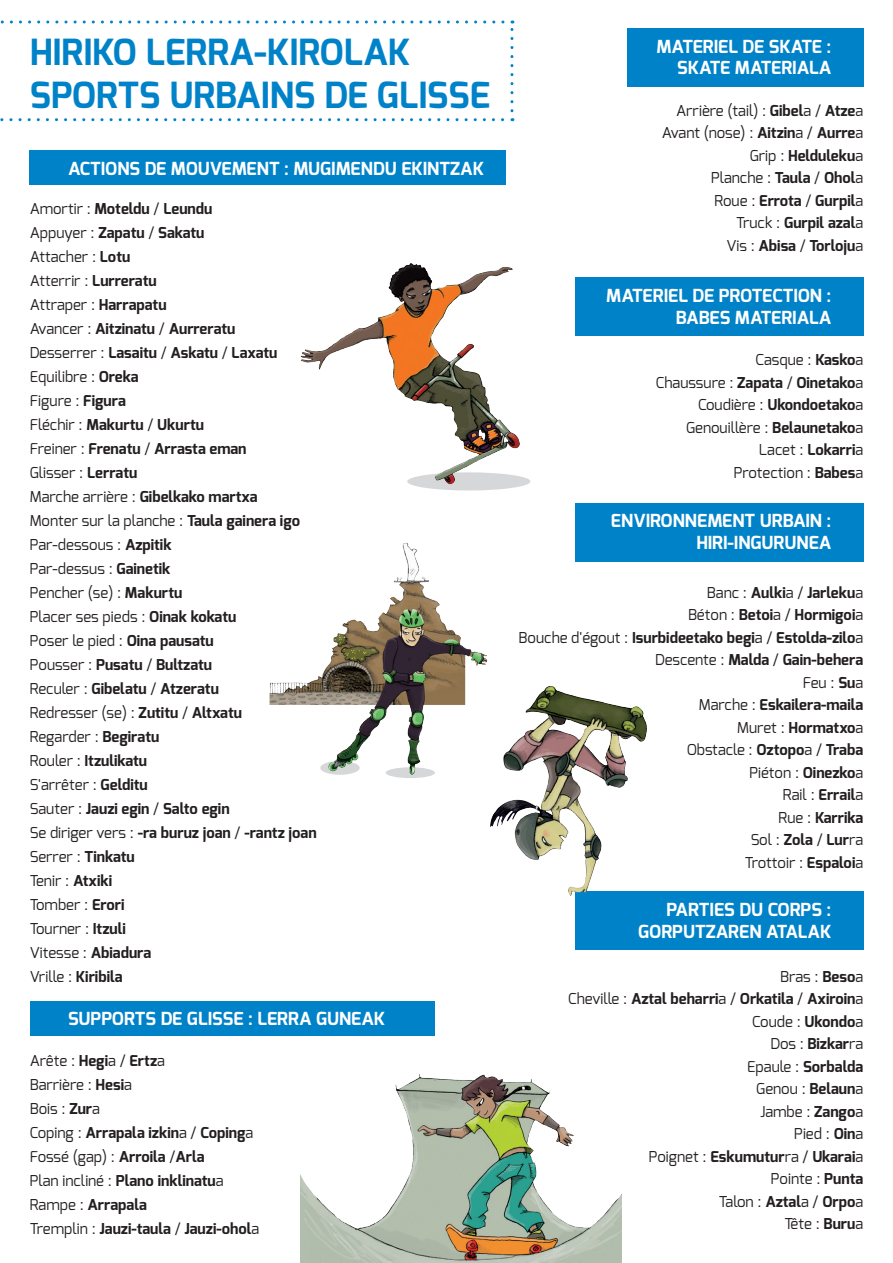
<style>
.page{position:relative;width:893px;height:1263px;background:#fff}
.page>*{position:absolute;margin:0;border:0;box-sizing:border-box;transform-origin:0 0}
.t1{font:700 36px/43.2px "Exo";color:#0082c9}
.t2{font:700 18px/21.6px "Exo";color:#fff;text-align:right}
.t3{font:700 15px/24px "Exo";color:#231f20;text-align:right}
.t4{font:15px/22.5px "Exo";color:#231f20;text-align:right}
.s1{font-weight:400}
.s2{font-weight:700}
</style>
<div class="page">
<svg style="left:0;top:118px;width:513px;height:3px"></svg>
<svg style="left:510px;top:21px;width:3px;height:90px"></svg>
<svg style="left:0;top:21px;width:503px;height:3px"></svg>
<hr style="left:446px;top:0;width:1px;height:1263px;background:#fff">
<div style="left:30px;top:1001px;width:405px;height:34px;background:#0082c9"></div>
<div style="left:627px;top:28px;width:236px;height:58px;background:#0082c9"></div>
<div style="left:575px;top:892px;width:288px;height:58px;background:#0082c9"></div>
<div style="left:30px;top:150px;width:476px;height:35px;background:#0082c9"></div>
<div style="left:575px;top:278px;width:288px;height:58px;background:#0082c9"></div>
<div style="left:575px;top:503px;width:288px;height:58px;background:#0082c9"></div>
<img style="left:269px;top:542px;width:189px;height:236px">
<img style="left:300px;top:1035px;width:322px;height:228px">
<img style="left:301px;top:263px;width:230px;height:228px">
<img style="left:414px;top:635px;width:290px;height:261px">
<h1 class="t1" style="left:30px;top:30px;width:462px">HIRIKO LERRA-KIROLAK<br>SPORTS URBAINS DE GLISSE</h1>
<p class="t2" style="left:656px;top:35px;width:176px">MATERIEL DE SKATE :<br>SKATE MATERIALA</p>
<p class="t3" style="left:662px;top:99px;width:203px;line-height:22.5px"><span class="s1">Arrière (tail) :</span> Gibel<span class="s1">a /</span> Atze<span class="s1">a<br>Avant (nose) :</span> Aitzin<span class="s1">a /</span> Aurre<span class="s1">a<br>Grip :</span> Helduleku<span class="s1">a<br>Planche :</span> Taula <span class="s1">/</span> Ohol<span class="s1">a<br>Roue :</span> Errota <span class="s1">/</span> Gurpil<span class="s1">a<br>Truck :</span> Gurpil azal<span class="s1">a<br>Vis :</span> Abisa <span class="s1">/</span> Torloju<span class="s1">a</span></p>
<p class="t2" style="left:68px;top:157px;width:417px">ACTIONS DE MOUVEMENT : MUGIMENDU EKINTZAK</p>
<p class="t3" style="left:30px;top:197px;width:288px;text-align:left"><span class="s1">Amortir :</span> Moteldu <span class="s1">/</span> Leundu<br><span class="s1">Appuyer :</span> Zapatu <span class="s1">/</span> Sakatu<br><span class="s1">Attacher :</span> Lotu<br><span class="s1">Atterrir :</span> Lurreratu<br><span class="s1">Attraper :</span> Harrapatu<br><span class="s1">Avancer :</span> Aitzinatu <span class="s1">/</span> Aurreratu<br><span class="s1">Desserrer :</span> Lasaitu <span class="s1">/</span> Askatu <span class="s1">/</span> Laxatu<br><span class="s1">Equilibre :</span> Oreka<br><span class="s1">Figure :</span> Figura<br><span class="s1">Fléchir :</span> Makurtu <span class="s1">/</span> Ukurtu<br><span class="s1">Freiner :</span> Frenatu <span class="s1">/</span> Arrasta eman<br><span class="s1">Glisser :</span> Lerratu<br><span class="s1">Marche arrière :</span> Gibelkako martxa<br><span class="s1">Monter sur la planche :</span> Taula gainera igo<br><span class="s1">Par-dessous :</span> Azpitik<br><span class="s1">Par-dessus :</span> Gainetik<br><span class="s1">Pencher (se) :</span> Makurtu<br><span class="s1">Placer ses pieds :</span> Oinak kokatu<br><span class="s1">Poser le pied :</span> Oina pausatu<br><span class="s1">Pousser :</span> Pusatu <span class="s1">/</span> Bultzatu<br><span class="s1">Reculer :</span> Gibelatu <span class="s1">/</span> Atzeratu<br><span class="s1">Redresser (se) :</span> Zutitu <span class="s1">/</span> Altxatu<br><span class="s1">Regarder :</span> Begiratu<br><span class="s1">Rouler :</span> Itzulikatu<br><span class="s1">S'arrêter :</span> Gelditu<br><span class="s1">Sauter :</span> Jauzi egin <span class="s1">/</span> Salto egin<br><span class="s1">Se diriger vers :</span> -ra buruz joan <span class="s1">/</span> -rantz joan<br><span class="s1">Serrer :</span> Tinkatu<br><span class="s1">Tenir :</span> Atxiki<br><span class="s1">Tomber :</span> Erori<br><span class="s1">Tourner :</span> Itzuli<br><span class="s1">Vitesse :</span> Abiadura<br><span class="s1">Vrille :</span> Kiribila</p>
<p class="t2" style="left:606px;top:285px;width:227px">MATERIEL DE PROTECTION :<br>BABES MATERIALA</p>
<p class="t4" style="left:656px;top:348px;width:209px">Casque : <span class="s2">Kasko</span>a<br>Chaussure : <span class="s2">Zapata</span> / <span class="s2">Oinetako</span>a<br>Coudière : <span class="s2">Ukondoetako</span>a<br>Genouillère : <span class="s2">Belaunetako</span>a<br>Lacet : <span class="s2">Lokarri</span>a<br>Protection : <span class="s2">Babes</span>a</p>
<p class="t2" style="left:611px;top:510px;width:222px">ENVIRONNEMENT URBAIN :<br>HIRI-INGURUNEA</p>
<p class="t3" style="left:519px;top:581px;width:346px;line-height:22.5px"><span class="s1">Banc :</span> Aulki<span class="s1">a /</span> Jarleku<span class="s1">a<br>Béton :</span> Betoi<span class="s1">a /</span> Hormigoi<span class="s1">a<br>Bouche d'égout :</span> Isurbideetako begi<span class="s1">a /</span> Estolda-zilo<span class="s1">a<br>Descente :</span> Malda <span class="s1">/</span> Gain-behera<br><span class="s1">Feu :</span> Su<span class="s1">a<br>Marche :</span> Eskailera-maila<br><span class="s1">Muret :</span> Hormatxo<span class="s1">a<br>Obstacle :</span> Oztopo<span class="s1">a /</span> Traba<br><span class="s1">Piéton :</span> Oinezko<span class="s1">a<br>Rail :</span> Errail<span class="s1">a<br>Rue :</span> Karrika<br><span class="s1">Sol :</span> Zola <span class="s1">/</span> Lur<span class="s1">ra<br>Trottoir :</span> Espaloi<span class="s1">a</span></p>
<p class="t2" style="left:638px;top:899px;width:195px">PARTIES DU CORPS :<br>GORPUTZAREN ATALAK</p>
<p class="t3" style="left:568px;top:965px;width:297px;line-height:22.5px"><span class="s1">Bras :</span> Beso<span class="s1">a<br>Cheville :</span> Aztal beharri<span class="s1">a /</span> Orkatila <span class="s1">/</span> Axiroin<span class="s1">a<br>Coude :</span> Ukondo<span class="s1">a<br>Dos :</span> Bizkar<span class="s1">ra<br>Epaule :</span> Sorbalda<br><span class="s1">Genou :</span> Belaun<span class="s1">a<br>Jambe :</span> Zango<span class="s1">a<br>Pied :</span> Oin<span class="s1">a<br>Poignet :</span> Eskumutur<span class="s1">ra /</span> Ukarai<span class="s1">a<br>Pointe :</span> Punta<br><span class="s1">Talon :</span> Aztal<span class="s1">a /</span> Orpo<span class="s1">a<br>Tête :</span> Buru<span class="s1">a</span></p>
<p class="t2" style="left:68px;top:1008px;width:319px">SUPPORTS DE GLISSE : LERRA GUNEAK</p>
<p class="t3" style="left:30px;top:1048px;width:231px;text-align:left"><span class="s1">Arête :</span> Hegi<span class="s1">a /</span> Ertz<span class="s1">a<br>Barrière :</span> Hesi<span class="s1">a<br>Bois :</span> Zur<span class="s1">a<br>Coping :</span> Arrapala izkin<span class="s1">a /</span> Coping<span class="s1">a<br>Fossé (gap) :</span> Arroila <span class="s1">/</span>Arla<br><span class="s1">Plan incliné :</span> Plano inklinatu<span class="s1">a<br>Rampe :</span> Arrapala<br><span class="s1">Tremplin :</span> Jauzi-taula <span class="s1">/</span> Jauzi-ohol<span class="s1">a</span></p>
</div>
